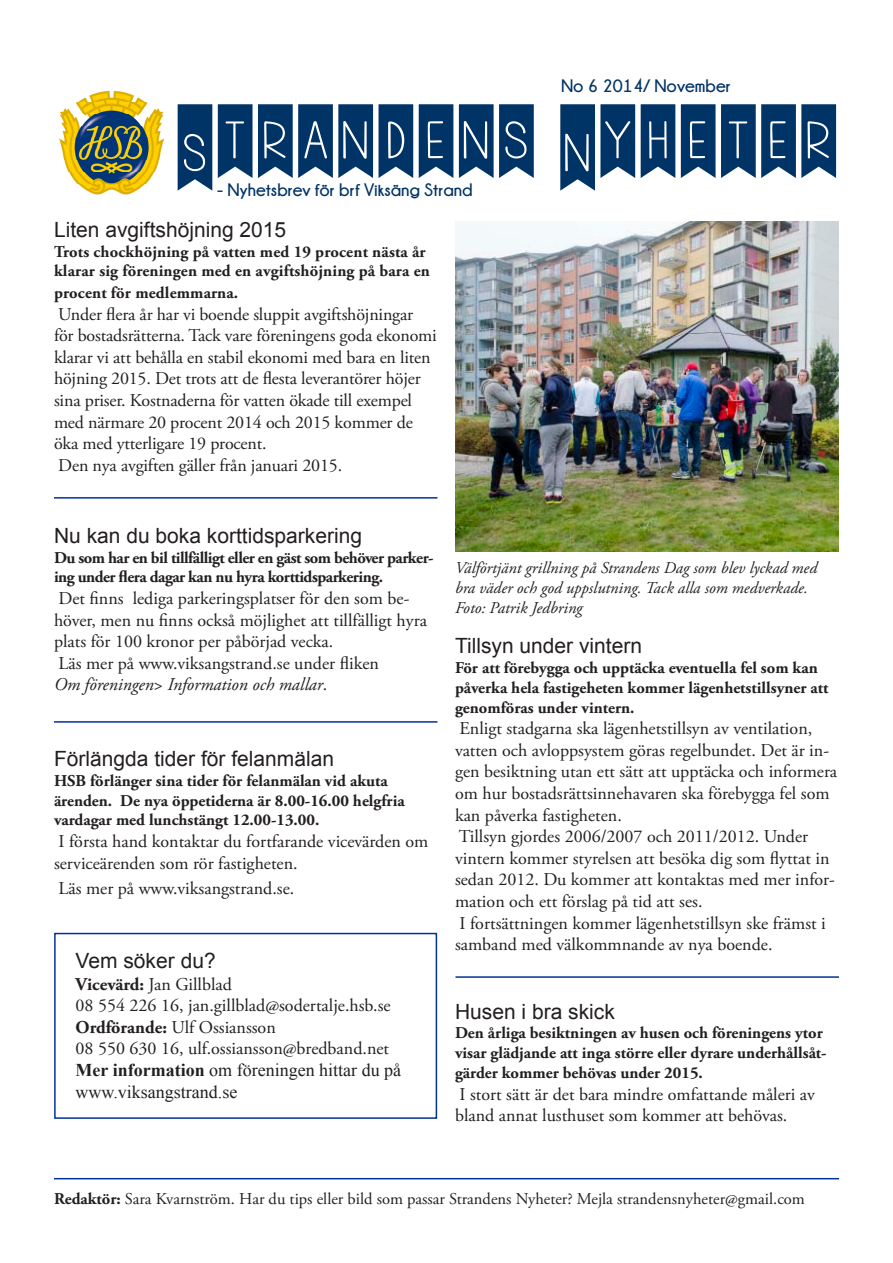
<style>
.page{position:relative;width:893px;height:1263px;background:#fff}
.page>*{position:absolute;margin:0;border:0;box-sizing:border-box;transform-origin:0 0}
.t1{font:108px "KGA Little Swag";color:#036}
.t2{font:21px "Arial";color:#231f20}
.t3{font:18px/21.6px "Adobe Garamond Pro";color:#231f20}
.t4{font:18px/21.6px "Times New Roman";color:#231f20}
.t5{font:700 18px "Champagne&Limousines";color:#036}
.t6{font:italic 18px "Adobe Garamond Pro";color:#231f20}
.t7{font:700 16.5px/19.8px "Adobe Garamond Pro";color:#231f20}
.t8{font:italic 16.5px/19.8px "Adobe Garamond Pro";color:#231f20}
.t9{font:16.5px "Adobe Garamond Pro";color:#231f20}
.t10{font:700 16.5px/19.8px "Adobe Garamond Pro";letter-spacing:-.03em;color:#231f20}
.s1{font-style:normal}
.s2{font-weight:700}
</style>
<div class="page">
<img style="left:59px;top:91px;width:106px;height:104px">
<hr style="left:54px;top:497px;width:383px;height:2px;background:#039">
<hr style="left:54px;top:1178px;width:785px;height:1px;background:#039">
<hr style="left:54px;top:721px;width:383px;height:2px;background:#039">
<div style="left:54px;top:933px;width:383px;height:186px;border:2px solid #039"></div>
<img style="left:455px;top:221px;width:384px;height:331px">
<hr style="left:455px;top:976px;width:384px;height:2px;background:#039">
<p class="t5" style="left:561px;top:76px;width:171px">No 6 2014/ November</p>
<p class="t1" style="left:175px;top:102px;width:665px">Strandens Nyheter</p>
<p class="t5" style="left:217px;top:179px;width:257px">- Nyhetsbrev för brf Viksäng Strand</p>
<p class="t2" style="left:54px;top:216px;width:234px">Liten avgiftshöjning 2015</p>
<p class="t7" style="left:54px;top:242px;width:378px">Trots chockhöjning på vatten med 19 procent nästa år klarar sig föreningen med en avgiftshöjning på bara en</p>
<p class="t7" style="left:54px;top:283px;width:186px">procent för medlemmarna.</p>
<p class="t3" style="left:54px;top:304px;width:384px">Under flera år har vi boende sluppit avgiftshöjningar<br>för bostadsrätterna. Tack vare föreningens goda ekonomi klarar vi att behålla en stabil ekonomi med bara en liten höjning 2015. Det trots att de flesta leverantörer höjer sina priser. Kostnaderna för vatten ökade till exempel med närmare 20 procent 2014 och 2015 kommer de öka med ytterligare 19 procent.</p>
<p class="t3" style="left:58px;top:455px;width:285px">Den nya avgiften gäller från januari 2015.</p>
<p class="t2" style="left:54px;top:522px;width:310px">Nu kan du boka korttidsparkering</p>
<p class="t10" style="left:54px;top:548px;width:381px">Du som har en bil tillfälligt eller en gäst som behöver parker&shy;ing under flera dagar kan nu hyra korttidsparkering.</p>
<p class="t3" style="left:54px;top:588px;width:374px">Det finns lediga parkeringsplatser för den som be&shy;höver, men nu finns också möjlighet att tillfälligt hyra plats för 100 kronor per påbörjad vecka.</p>
<p class="t3" style="left:58px;top:653px;width:322px">Läs mer på www.viksangstrand.se under fliken</p>
<p class="t6" style="left:54px;top:674px;width:275px">Om föreningen<span class="s1">&gt;</span> Information och mallar<span class="s1">.</span></p>
<p class="t2" style="left:54px;top:745px;width:282px">Förlängda tider för felanmälan</p>
<p class="t7" style="left:54px;top:771px;width:352px">HSB förlänger sina tider för felanmälan vid akuta ärenden. De nya öppetiderna är 8.00-16.00 helgfria vardagar med lunchstängt 12.00-13.00.</p>
<p class="t3" style="left:54px;top:831px;width:376px">I första hand kontaktar du fortfarande vicevärden om serviceärenden som rör fastigheten.</p>
<p class="t3" style="left:58px;top:878px;width:237px">Läs mer på www.viksangstrand.se.</p>
<p class="t2" style="left:76px;top:947px;width:142px">Vem söker du?</p>
<p class="t3" style="left:76px;top:974px;width:158px"><span class="s2">Vicevärd:</span> Jan Gillblad</p>
<p class="t3" style="left:76px;top:995px;width:317px">08 554 226 16, jan.gillblad@sodertalje.hsb.se</p>
<p class="t3" style="left:76px;top:1017px;width:202px"><span class="s2">Ordförande:</span> Ulf Ossiansson</p>
<p class="t3" style="left:76px;top:1038px;width:315px">08 550 630 16, ulf.ossiansson@bredband.net</p>
<p class="t4" style="left:76px;top:1059px;width:327px"><span class="s2">Mer information</span> om föreningen hittar du på www.viksangstrand.se</p>
<p class="t8" style="left:455px;top:558px;width:364px">Välförtjänt grillning på Strandens Dag som blev lyckad med bra väder och god uppslutning. Tack alla som medverkade.<br>Foto: Patrik Jedbring</p>
<p class="t2" style="left:455px;top:632px;width:189px">Tillsyn under vintern</p>
<p class="t7" style="left:455px;top:658px;width:375px">För att förebygga och upptäcka eventuella fel som kan påverka hela fastigeheten kommer lägenhetstillsyner att genomföras under vintern.</p>
<p class="t3" style="left:455px;top:718px;width:384px">Enligt stadgarna ska lägenhetstillsyn av ventilation, vatten och avloppsystem göras regelbundet. Det är in&shy;gen besiktning utan ett sätt att upptäcka och informera om hur bostadsrättsinnehavaren ska förebygga fel som kan påverka fastigheten.</p>
<p class="t3" style="left:455px;top:826px;width:382px">Tillsyn gjordes 2006/2007 och 2011/2012. Under vintern kommer styrelsen att besöka dig som flyttat in sedan 2012. Du kommer att kontaktas med mer infor&shy;mation och ett förslag på tid att ses.</p>
<p class="t3" style="left:455px;top:913px;width:372px">I fortsättningen kommer lägenhetstillsyn ske främst i samband med välkommnande av nya boende.</p>
<p class="t2" style="left:455px;top:997px;width:161px">Husen i bra skick</p>
<p class="t7" style="left:455px;top:1023px;width:373px">Den årliga besiktningen av husen och föreningens ytor visar glädjande att inga större eller dyrare underhållsåt&shy;gärder kommer behövas under 2015.</p>
<p class="t3" style="left:455px;top:1084px;width:361px">I stort sätt är det bara mindre omfattande måleri av bland annat lusthuset som kommer att behövas.</p>
<p class="t9" style="left:54px;top:1188px;width:752px"><span class="s2">Redaktör:</span> Sara Kvarnström. Har du tips eller bild som passar Strandens Nyheter? Mejla strandensnyheter@gmail.com</p>
</div>
